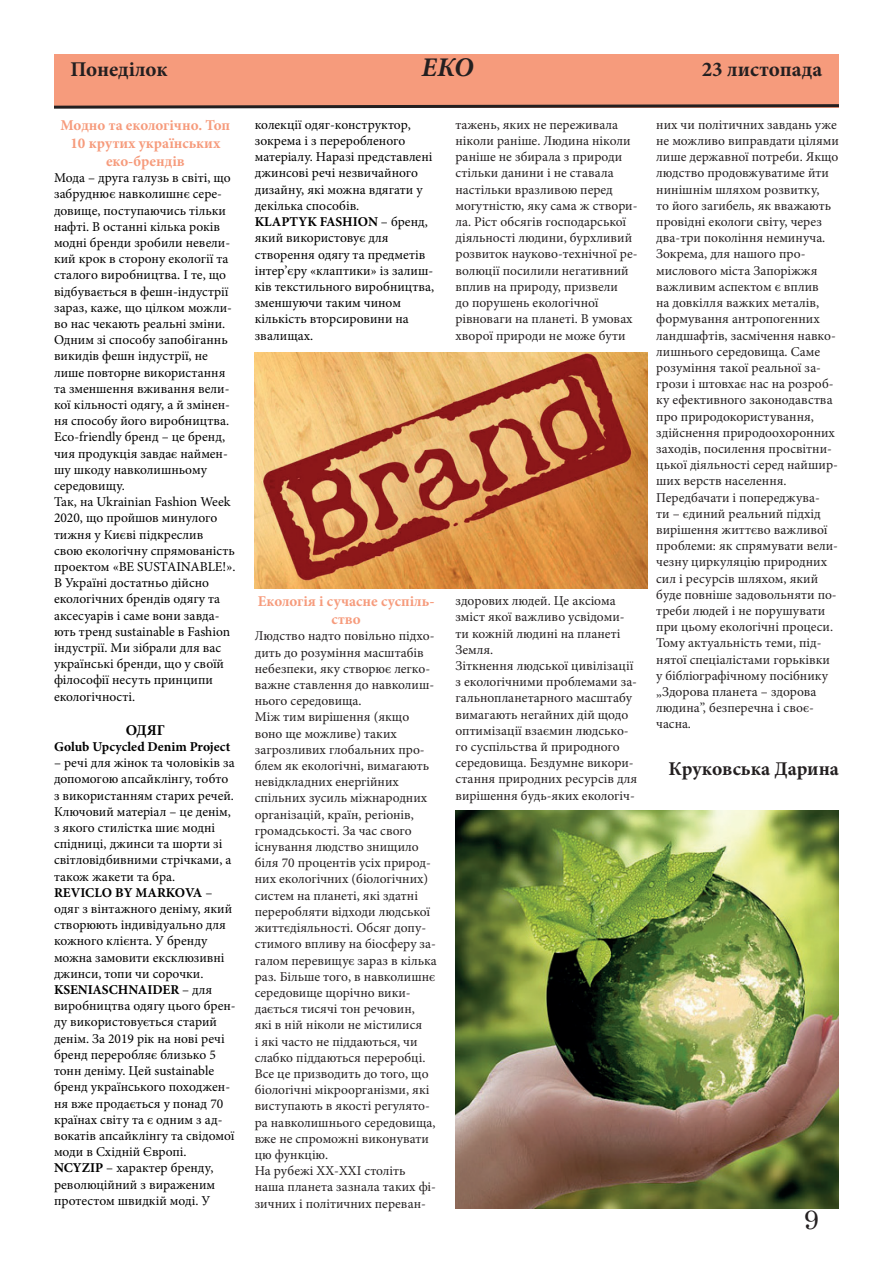
<style>
.page{position:relative;width:893px;height:1263px;background:#fff}
.page>*{position:absolute;margin:0;border:0;box-sizing:border-box;transform-origin:0 0}
.t1{font:italic 700 27px "Minion Pro";color:#231f20}
.t2{font:27px "Century";color:#231f20}
.t3{font:700 21px "Minion Pro";letter-spacing:-.005em;color:#231f20}
.t4{font:700 19.5px "Minion Pro";color:#231f20}
.t5{font:700 15px/18px "Minion Pro";color:#f69b7c;text-align:center}
.t6{font:700 15px "Minion Pro";color:#000001}
.t7{font:13.5px/16.2px "Minion Pro";color:#231f20}
.t8{font:13.5px/16.2px "Minion Pro";color:#000001}
.t9{font:700 13.5px "Minion Pro";color:#000001}
.s1{font-weight:700}
</style>
<div class="page">
<div style="left:54px;top:54px;width:785px;height:53px;background:#f69b7c"></div>
<img style="left:255px;top:353px;width:392px;height:236px">
<img style="left:455px;top:810px;width:384px;height:399px">
<svg style="left:54px;top:104px;width:785px;height:5px"></svg>
<h2 class="t3" style="left:71px;top:54px;width:99px">Понеділок</h2>
<h1 class="t1" style="left:422px;top:48px;width:54px">ЕКО</h1>
<h2 class="t3" style="left:702px;top:54px;width:122px">23 листопада</h2>
<p class="t5" style="left:60px;top:116px;width:171px">Модно та екологічно. Топ<br>10 крутих українських еко-брендів</p>
<p class="t8" style="left:54px;top:170px;width:183px">Мода – друга галузь в світі, що забруднює навколишнє сере&shy;довище, поступаючись тільки нафті. В останні кілька років модні бренди зробили невели&shy;кий крок в сторону екології та сталого виробництва. І те, що відбувається в фешн-індустрії зараз, каже, що цілком можли&shy;во нас чекають реальні зміни.<br>Одним зі способу запобіганнь викидів фешн індустрії, не лише повторне використання та зменшення вживання вели&shy;кої кільності одягу, а й змінен&shy;ня способу його виробництва.<br>Eco-friendly бренд – це бренд, чия продукція завдає наймен&shy;шу шкоду навколишньому середовищу.<br>Так, на Ukrainian Fashion Week<br>2020, що пройшов минулого тижня у Києві підкреслив<br>свою екологічну спрямованість проектом «BE SUSTAINABLE!».<br>В Україні достатньо дійсно екологічних брендів одягу та аксесуарів і саме вони завда&shy;ють тренд sustainable в Fashion індустрії. Ми зібрали для вас українські бренди, що у своїй філософії несуть принципи екологічності.</p>
<p class="t6" style="left:126px;top:719px;width:41px">ОДЯГ</p>
<p class="t9" style="left:54px;top:737px;width:178px">Golub Upcycled Denim Project</p>
<p class="t8" style="left:54px;top:755px;width:183px">– речі для жінок та чоловіків за допомогою апсайклінгу, тобто з використанням старих речей.<br>Ключовий матеріал – це денім, з якого стилістка шиє модні спідниці, джинси та шорти зі світловідбивними стрічками, а також жакети та бра.<br><span class="s1">REVICLO BY MARKOVA</span> – одяг з вінтажного деніму, який створюють індивідуально для кожного клієнта. У бренду можна замовити ексклюзивні джинси, топи чи сорочки.<br><span class="s1">KSENIASCHNAIDER</span> – для виробництва одягу цього брен&shy;ду використовується старий денім. За 2019 рік на нові речі бренд переробляє близько 5 тонн деніму. Цей sustainable бренд українського походжен&shy;ня вже продається у понад 70 країнах світу та є одним з ад&shy;вокатів апсайклінгу та свідомої моди в Східній Європі.<br><span class="s1">NCYZIP</span> – характер бренду, революційний з вираженим протестом швидкій моді. У</p>
<p class="t8" style="left:255px;top:117px;width:181px">колекції одяг-конструктор, зокрема і з переробленого матеріалу. Наразі представлені джинсові речі незвичайного дизайну, які можна вдягати у декілька способів.<br><span class="s1">KLAPTYK FASHION</span> – бренд, який використовує для створення одягу та предметів інтер’єру «клаптики» із залиш&shy;ків текстильного виробництва, зменшуючи таким чином кількість вторсировини на звалищах.</p>
<p class="t7" style="left:455px;top:117px;width:184px">тажень, яких не переживала ніколи раніше. Людина ніколи раніше не збирала з природи стільки данини і не ставала настільки вразливою перед могутністю, яку сама ж створи&shy;ла. Ріст обсягів господарської діяльності людини, бурхливий розвиток науково-технічної ре&shy;волюції посилили негативний вплив на природу, призвели<br>до порушень екологічної рівноваги на планеті. В умовах хворої природи не може бути</p>
<p class="t5" style="left:258px;top:592px;width:178px">Екологія і сучасне суспіль&shy;ство</p>
<p class="t7" style="left:255px;top:628px;width:184px">Людство надто повільно підхо&shy;дить до розуміння масштабів небезпеки, яку створює легко&shy;важне ставлення до навколиш&shy;нього середовища.<br>Між тим вирішення (якщо воно ще можливе) таких загрозливих глобальних про&shy;блем як екологічні, вимагають невідкладних енергійних спільних зусиль міжнародних організацій, країн, регіонів, громадськості. За час свого існування людство знищило біля 70 процентів усіх природ&shy;них екологічних (біологічних) систем на планеті, які здатні переробляти відходи людської життєдіяльності. Обсяг допу&shy;стимого впливу на біосферу за&shy;галом перевищує зараз в кілька раз. Більше того, в навколишнє середовище щорічно вики&shy;дається тисячі тон речовин,<br>які в ній ніколи не містилися<br>і які часто не піддаються, чи слабко піддаються переробці.<br>Все це призводить до того, що біологічні мікроорганізми, які виступають в якості регулято&shy;ра навколишнього середовища, вже не спроможні виконувати цю функцію.<br>На рубежі ХХ-ХХІ століть наша планета зазнала таких фі&shy;зичних і політичних переван-</p>
<p class="t7" style="left:455px;top:593px;width:183px">здорових людей. Це аксіома зміст якої важливо усвідоми&shy;ти кожній людині на планеті<br>Земля.<br>Зіткнення людської цивілізації з екологічними проблемами за&shy;гальнопланетарного масштабу вимагають негайних дій щодо оптимізації взаємин людсько&shy;го суспільства й природного середовища. Бездумне викори&shy;стання природних ресурсів для вирішення будь-яких екологіч-</p>
<p class="t7" style="left:656px;top:117px;width:184px">них чи політичних завдань уже не можливо виправдати цілями лише державної потреби. Якщо людство продовжуватиме йти нинішнім шляхом розвитку,<br>то його загибель, як вважають провідні екологи світу, через два-три покоління неминуча.<br>Зокрема, для нашого про&shy;мислового міста Запоріжжя важливим аспектом є вплив<br>на довкілля важких металів, формування антропогенних ландшафтів, засмічення навко&shy;лишнього середовища. Саме розуміння такої реальної за&shy;грози і штовхає нас на розроб&shy;ку ефективного законодавства про природокористування, здійснення природоохоронних заходів, посилення просвітни&shy;цької діяльності серед найшир&shy;ших верств населення.<br>Передбачати і попереджува-<br>ти – єдиний реальний підхід вирішення життєво важливої проблеми: як спрямувати вели&shy;чезну циркуляцію природних сил і ресурсів шляхом, який буде повніше задовольняти по&shy;треби людей і не порушувати при цьому екологічні процеси.<br>Тому актуальність теми, під&shy;нятої спеціалістами горьківки у бібліографічному посібнику „Здорова планета – здорова людина”, безперечна і своє&shy;часна.</p>
<h3 class="t4" style="left:668px;top:755px;width:172px">Круковська Дарина</h3>
<h1 class="t2" style="left:804px;top:1196px;width:17px">9</h1>
</div>
